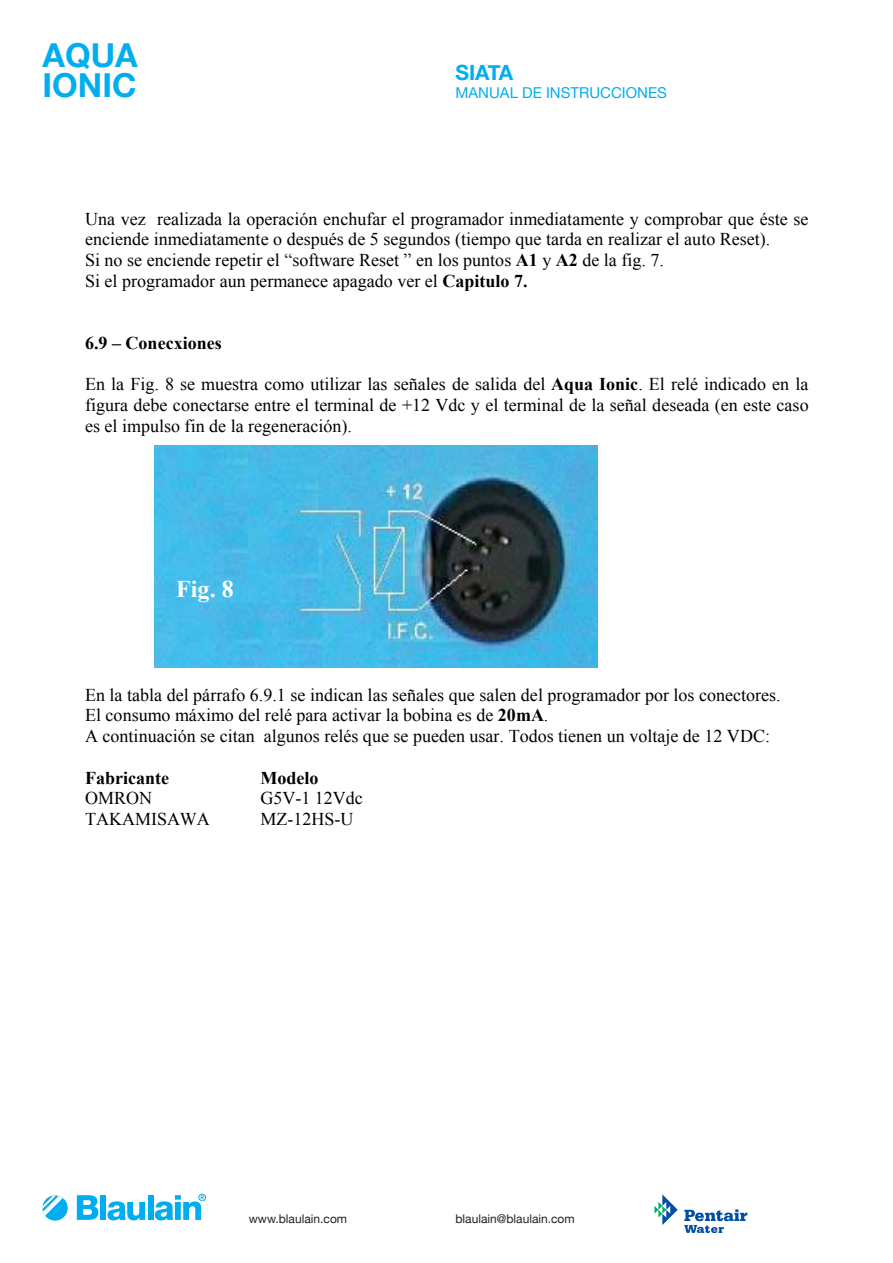
<style>
.page{position:relative;width:893px;height:1263px;background:#fff}
.page>*{position:absolute;margin:0;border:0;box-sizing:border-box;transform-origin:0 0}
.t1{font:700 33px/30px "Helvetica Neue";color:#00aeef}
.t2{font:700 24px "Times New Roman";color:#fff}
.t3{font:700 21px "Helvetica Neue";letter-spacing:-.045em;color:#00aeef}
.t4{font:18px/20.7px "Times New Roman";color:#000}
.t5{font:700 18px "Times New Roman";color:#000}
.t6{font:15px "Helvetica Neue";color:#00aeef}
.t7{font:12px "Helvetica Neue";color:#231f20}
.s1{font-weight:700}
</style>
<div class="page">
<img style="left:155px;top:446px;width:442px;height:221px">
<svg style="left:77px;top:1195px;width:21px;height:25px"></svg>
<div style="left:100px;top:1195px;width:6px;height:25px;background:#00aeef"></div>
<svg style="left:107px;top:1201px;width:38px;height:19px"></svg>
<div style="left:147px;top:1195px;width:6px;height:25px;background:#00aeef"></div>
<svg style="left:155px;top:1194px;width:51px;height:26px"></svg>
<svg style="left:42px;top:1195px;width:25px;height:26px"></svg>
<svg style="left:684px;top:1209px;width:63px;height:24px"></svg>
<svg style="left:654px;top:1194px;width:23px;height:31px"></svg>
<h1 class="t1" style="left:43px;top:40px;width:97px">AQUA<br>IONIC</h1>
<p class="t3" style="left:455px;top:60px;width:59px">SIATA</p>
<p class="t6" style="left:455px;top:84px;width:213px">MANUAL DE INSTRUCCIONES</p>
<p class="t4" style="left:85px;top:208px;width:725px">Una vez realizada la operación enchufar el programador inmediatamente y comprobar que éste se enciende inmediatamente o después de 5 segundos (tiempo que tarda en realizar el auto Reset).<br>Si no se enciende repetir el “software Reset ” en los puntos <span class="s1">A1</span> y <span class="s1">A2</span> de la fig. 7.<br>Si el programador aun permanece apagado ver el <span class="s1">Capitulo 7.</span></p>
<p class="t5" style="left:85px;top:333px;width:138px">6.9 – Conecxiones</p>
<p class="t4" style="left:85px;top:374px;width:725px;text-align:justify">En la Fig. 8 se muestra como utilizar las señales de salida del <span class="s1">Aqua Ionic</span>. El relé indicado en la figura debe conectarse entre el terminal de +12 Vdc y el terminal de la señal deseada (en este caso es el impulso fin de la regeneración).</p>
<h2 class="t2" style="left:176px;top:575px;width:59px">Fig. 8</h2>
<p class="t4" style="left:85px;top:684px;width:697px">En la tabla del párrafo 6.9.1 se indican las señales que salen del programador por los conectores.<br>El consumo máximo del relé para activar la bobina es de <span class="s1">20mA</span>.<br>A continuación se citan algunos relés que se pueden usar. Todos tienen un voltaje de 12 VDC:</p>
<p class="t5" style="left:85px;top:768px;width:86px">Fabricante</p>
<p class="t5" style="left:260px;top:768px;width:60px">Modelo</p>
<p class="t4" style="left:85px;top:788px;width:68px">OMRON</p>
<p class="t4" style="left:260px;top:788px;width:104px">G5V-1 12Vdc</p>
<p class="t4" style="left:85px;top:809px;width:126px">TAKAMISAWA</p>
<p class="t4" style="left:260px;top:809px;width:94px">MZ-12HS-U</p>
<p class="t7" style="left:249px;top:1211px;width:100px">www.blaulain.com</p>
<p class="t7" style="left:455px;top:1211px;width:121px">blaulain@blaulain.com</p>
</div>
